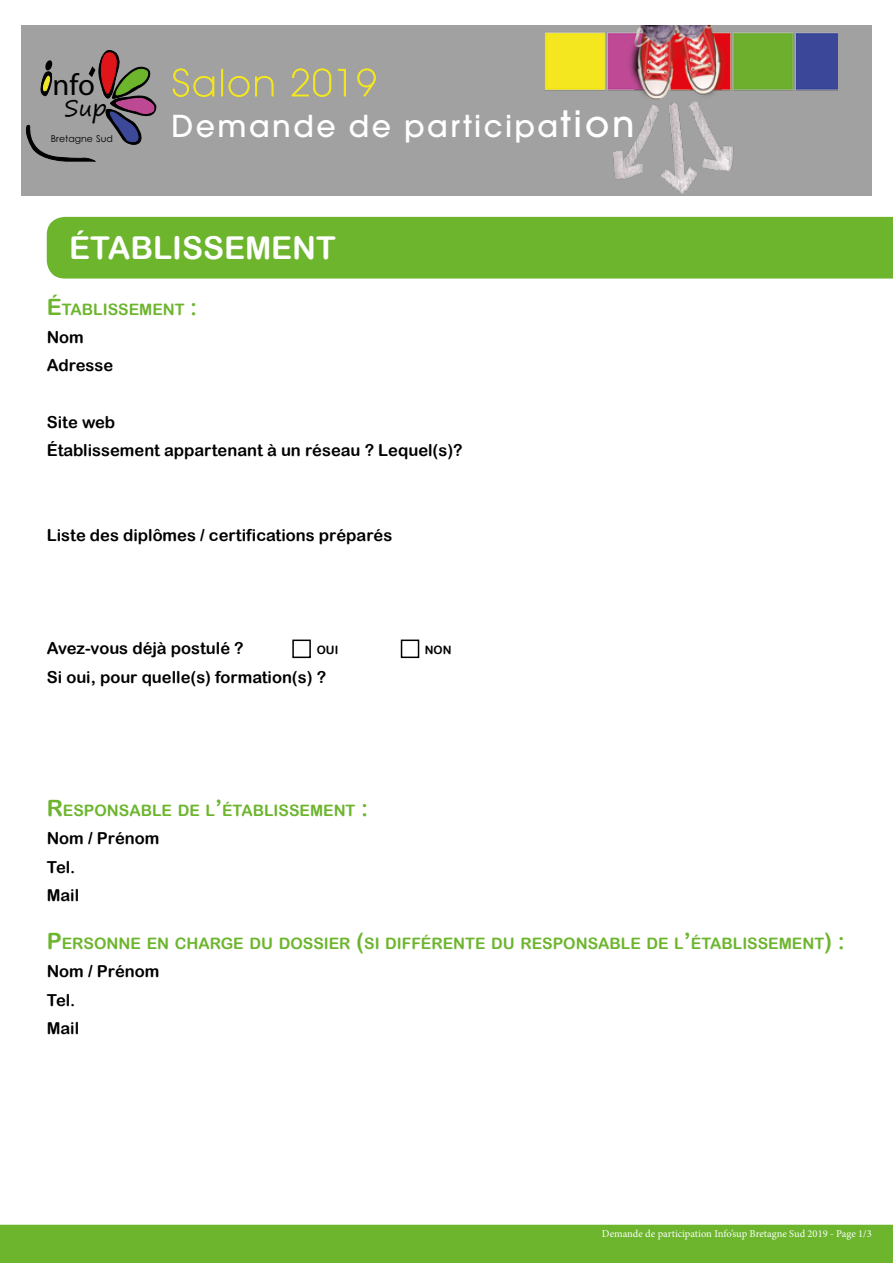
<style>
.page{position:relative;width:893px;height:1263px;background:#fff}
.page>*{position:absolute;margin:0;border:0;box-sizing:border-box;transform-origin:0 0}
.t1{font:31.5px "Arial Rounded MT Bold";color:#fff}
.t2{font:30.6px "Myriad Pro";color:#000}
.t3{font:500 30px "Avant Garde";letter-spacing:.08em;color:#fff}
.t4{font:22.65px "Segoe Print";color:#000}
.t5{font:16.5px/28.3px "Arial Rounded MT Bold";color:#000}
.t6{font:15.75px "Arial Rounded MT Bold";color:#6cb52d}
.t7{font:11.55px "Arial Rounded MT Bold";color:#000}
.t8{font:10.5px "Minion Pro";color:#fff}
.t9{font:9.45px "Levenim";color:#000}
.s1{font-size:36px}
.s2{font-size:22.5px}
</style>
<div class="page">
<div style="left:0;top:1225px;width:893px;height:38px;background:#6cb52d"></div>
<div style="left:21px;top:26px;width:851px;height:170px;background:#a1a1a1"></div>
<img style="left:544px;top:26px;width:294px;height:168px">
<svg style="left:26px;top:50px;width:131px;height:111px"></svg>
<svg style="left:173px;top:68px;width:41px;height:29px"></svg>
<div style="left:221px;top:69px;width:2px;height:27px;border:1px solid #f4e71f"></div>
<svg style="left:228px;top:76px;width:46px;height:21px"></svg>
<svg style="left:291px;top:68px;width:40px;height:29px"></svg>
<svg style="left:338px;top:69px;width:8px;height:28px"></svg>
<svg style="left:357px;top:68px;width:19px;height:29px"></svg>
<div style="left:47px;top:217px;width:846px;height:62px;background:#6cb52d"></div>
<div style="left:292px;top:639px;width:19px;height:19px;border:2px solid #000"></div>
<div style="left:401px;top:639px;width:18px;height:19px;border:2px solid #000"></div>
<h2 class="t2" style="left:53px;top:66px;width:44px">nfo</h2>
<h3 class="t4" style="left:64px;top:88px;width:44px">Sup</h3>
<p class="t9" style="left:51px;top:133px;width:64px">Bretagne Sud</p>
<h3 class="t3" style="left:172px;top:107px;width:465px">Demande de participa<span class="s1">tion</span></h3>
<h1 class="t1" style="left:69px;top:229px;width:268px">ÉTABLISSEMENT</h1>
<p class="t6" style="left:47px;top:300px;width:152px"><span class="s2">É</span>TABLISSEMENT <span class="s2">:</span></p>
<p class="t5" style="left:47px;top:323px;width:68px">Nom<br>Adresse</p>
<p class="t5" style="left:47px;top:408px;width:417px">Site web<br>Établissement appartenant à un réseau ? Lequel(s)?</p>
<p class="t5" style="left:47px;top:521px;width:347px">Liste des diplômes / certifications préparés</p>
<p class="t5" style="left:47px;top:634px;width:198px">Avez-vous déjà postulé ?</p>
<p class="t7" style="left:317px;top:643px;width:23px">OUI</p>
<p class="t7" style="left:425px;top:643px;width:28px">NON</p>
<p class="t5" style="left:47px;top:662px;width:281px">Si oui, pour quelle(s) formation(s) ?</p>
<p class="t6" style="left:47px;top:801px;width:323px"><span class="s2">R</span>ESPONSABLE DE L<span class="s2">’</span>ÉTABLISSEMENT <span class="s2">:</span></p>
<p class="t5" style="left:47px;top:824px;width:114px">Nom / Prénom<br>Tel.<br>Mail</p>
<p class="t6" style="left:47px;top:934px;width:800px"><span class="s2">P</span>ERSONNE EN CHARGE DU DOSSIER <span class="s2">(</span>SI DIFFÉRENTE DU RESPONSABLE DE L<span class="s2">’</span>ÉTABLISSEMENT<span class="s2">) :</span></p>
<p class="t5" style="left:47px;top:957px;width:114px">Nom / Prénom<br>Tel.<br>Mail</p>
<p class="t8" style="left:602px;top:1227px;width:271px">Demande de participation Info’sup Bretagne Sud 2019 - Page 1/3</p>
</div>
